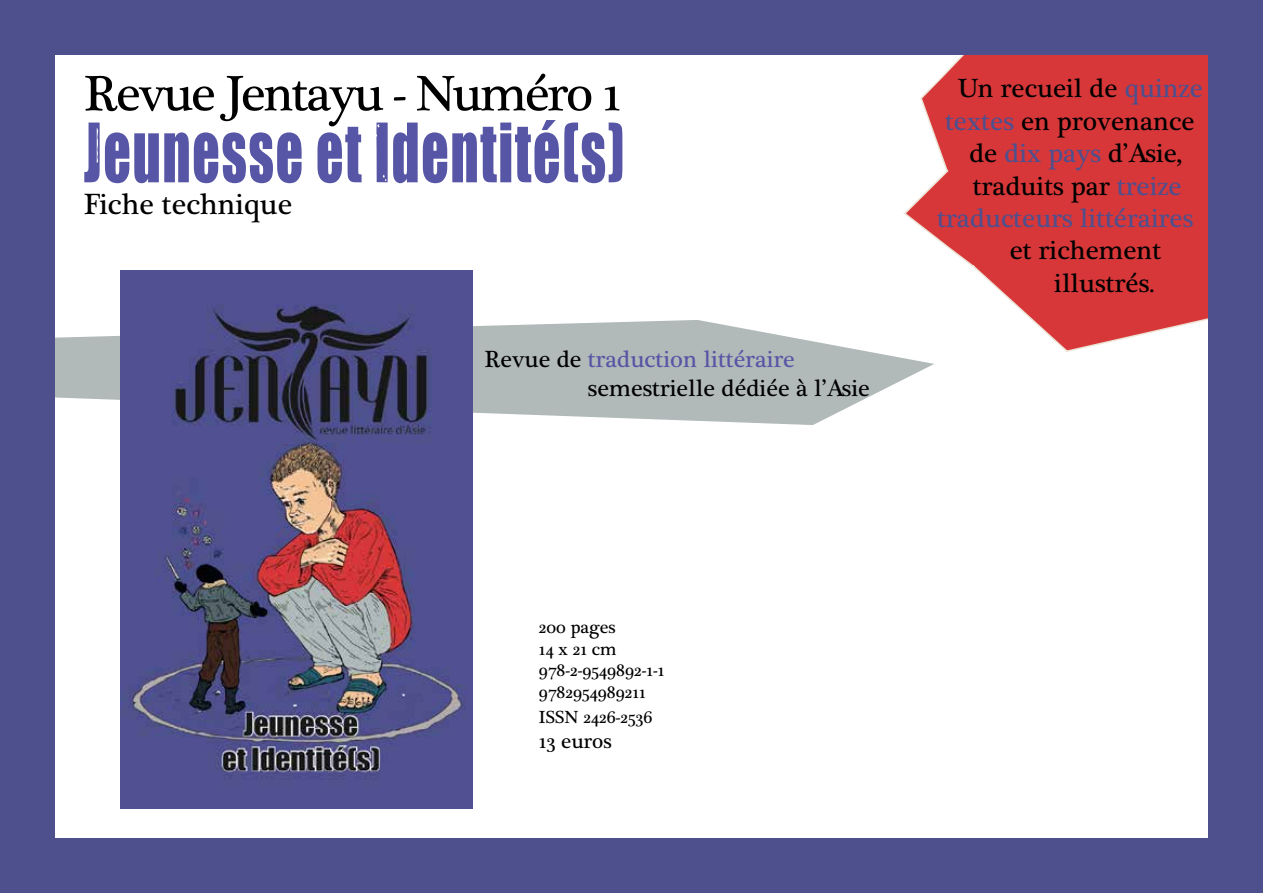
<style>
.page{position:relative;width:1263px;height:893px;background:#fff}
.page>*{position:absolute;margin:0;border:0;box-sizing:border-box;transform-origin:0 0}
.t1{font:75.6px "Impacted";letter-spacing:.03em;color:#5755a5;scale:.71 1}
.t2{font:51px "Plantagenet Cherokee";letter-spacing:-.04em;color:#000}
.t3{font:30px "Plantagenet Cherokee";color:#000}
.t4{font:27px/32.4px "Plantagenet Cherokee";color:#000;text-align:right}
.t5{font:27px "Plantagenet Cherokee";color:#4e508e}
.t6{font:24px/28.8px "Plantagenet Cherokee";color:#000}
.t7{font:21px "Plantagenet Cherokee";color:#000}
.t8{font:18px/21.6px "Plantagenet Cherokee";color:#000}
.s1{color:#5755a5}
.s2{color:#4e508e}
</style>
<div class="page">
<svg style="left:54px;top:318px;width:880px;height:109px"></svg>
<svg style="left:903px;top:54px;width:306px;height:299px"></svg>
<div style="left:0;top:0;width:54px;height:893px;background:#4e508e"></div>
<div style="left:1209px;top:0;width:54px;height:893px;background:#4e508e"></div>
<div style="left:0;top:0;width:1263px;height:54px;background:#4e508e"></div>
<div style="left:0;top:839px;width:1263px;height:54px;background:#4e508e"></div>
<img style="left:120px;top:270px;width:352px;height:539px">
<h2 class="t2" style="left:84px;top:64px;width:539px">Revue Jentayu - Numéro 1</h2>
<h1 class="t1" style="left:84px;top:94px;width:763px">Jeunesse et Identité(s)</h1>
<p class="t3" style="left:84px;top:187px;width:210px">Fiche technique</p>
<p class="t6" style="left:588px;top:345px;width:283px;text-indent:-103px">Revue de <span class="s1">traduction littéraire </span>semestrielle dédiée à l’Asie</p>
<p class="t4" style="left:958px;top:73px;width:247px">Un recueil de <span class="s2">quinze</span></p>
<p class="t4" style="left:945px;top:105px;width:251px"><span class="s2">textes</span> en provenance</p>
<p class="t4" style="left:969px;top:138px;width:214px">de <span class="s2">dix pays</span> d’Asie,</p>
<p class="t4" style="left:973px;top:170px;width:210px">traduits par <span class="s2">treize</span></p>
<p class="t5" style="left:937px;top:202px;width:258px">traducteurs littéraires</p>
<p class="t4" style="left:1010px;top:235px;width:153px">et richement illustrés.</p>
<p class="t8" style="left:539px;top:617px;width:127px">200 pages<br>14 x 21 cm<br>978-2-9549892-1-1<br>9782954989211</p>
<p class="t8" style="left:539px;top:707px;width:115px">ISSN 2426-2536</p>
<p class="t7" style="left:539px;top:729px;width:74px">13 euros</p>
</div>
